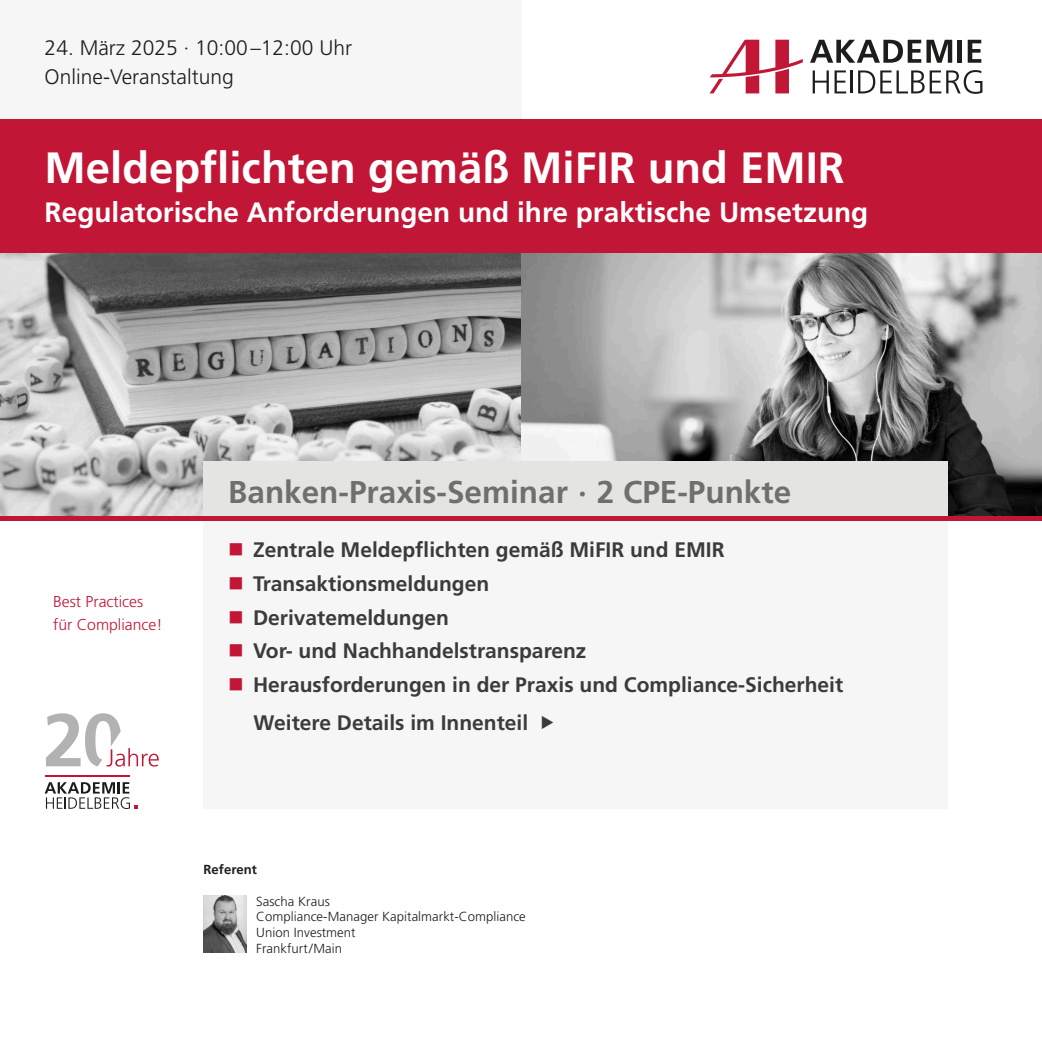
<style>
.page{position:relative;width:1042px;height:1042px;background:#fff}
.page>*{position:absolute;margin:0;border:0;box-sizing:border-box;transform-origin:0 0}
.t1{font:700 43.75px "Frutiger LT Pro";color:#fff}
.t2{font:700 31.5px "Frutiger LT Pro";color:#6f6f6e}
.t3{font:700 28px "Frutiger LT Pro";color:#fff}
.t4{font:700 21px/33.9px "Frutiger LT Pro";color:#3c3b3b}
.t5{font:300 21px/28.3px "Frutiger LT Pro";color:#1d1d1b}
.t6{font:300 15.75px/22.1px "Frutiger LT Pro";color:#c21636}
.t7{font:300 13.12px/15.8px "Frutiger LT Pro";letter-spacing:.005em;color:#1d1d1b}
.t8{font:700 13.12px "Frutiger LT Pro";letter-spacing:.005em;color:#1d1d1b}
</style>
<div class="page">
<div style="left:0;top:119px;width:1042px;height:134px;background:#c21636"></div>
<svg style="left:810px;top:40px;width:142px;height:23px"></svg>
<div style="left:957px;top:40px;width:5px;height:23px;background:#1d1d1b"></div>
<svg style="left:967px;top:40px;width:14px;height:23px"></svg>
<svg style="left:812px;top:70px;width:34px;height:23px"></svg>
<hr style="left:851px;top:70px;width:2px;height:23px;background:#1d1d1b">
<svg style="left:710px;top:40px;width:93px;height:53px"></svg>
<svg style="left:858px;top:70px;width:124px;height:24px"></svg>
<div style="left:0;top:0;width:521px;height:119px;background:#f6f6f6"></div>
<img style="left:0;top:253px;width:521px;height:263px">
<svg style="left:521px;top:253px;width:521px;height:263px;background:#9c9c9c"></svg>
<div style="left:203px;top:521px;width:744px;height:288px;background:#f6f6f6"></div>
<div style="left:203px;top:461px;width:744px;height:60px;background:#e4e4e3"></div>
<div style="left:0;top:516px;width:1042px;height:5px;background:#c21636"></div>
<img style="left:203px;top:896px;width:43px;height:57px">
<svg style="left:46px;top:713px;width:113px;height:53px"></svg>
<svg style="left:45px;top:782px;width:93px;height:27px"></svg>
<hr style="left:46px;top:775px;width:84px;height:1px;background:#c21636">
<p class="t5" style="left:45px;top:36px;width:309px">24. März 2025 · 10:00 –12:00 Uhr<br>Online-Veranstaltung</p>
<h1 class="t1" style="left:45px;top:150px;width:801px">Meldepflichten gemäß MiFIR und EMIR</h1>
<h3 class="t3" style="left:45px;top:201px;width:825px">Regulatorische Anforderungen und ihre praktische Umsetzung</h3>
<p class="t6" style="left:53px;top:592px;width:111px">Best Practices für Compliance!</p>
<h2 class="t2" style="left:228px;top:479px;width:564px">Banken-Praxis-Seminar · 2 CPE-Punkte</h2>
<p class="t4" style="left:253px;top:534px;width:592px">Zentrale Meldepflichten gemäß MiFIR und EMIR Transaktionsmeldungen<br>Derivatemeldungen<br>Vor- und Nachhandelstransparenz<br>Herausforderungen in der Praxis und Compliance-Sicherheit</p>
<p class="t4" style="left:253px;top:708px;width:276px">Weitere Details im Innenteil</p>
<p class="t8" style="left:203px;top:863px;width:55px">Referent</p>
<p class="t7" style="left:256px;top:894px;width:271px">Sascha Kraus<br>Compliance-Manager Kapitalmarkt-Compliance<br>Union Investment<br>Frankfurt / Main</p>
</div>
